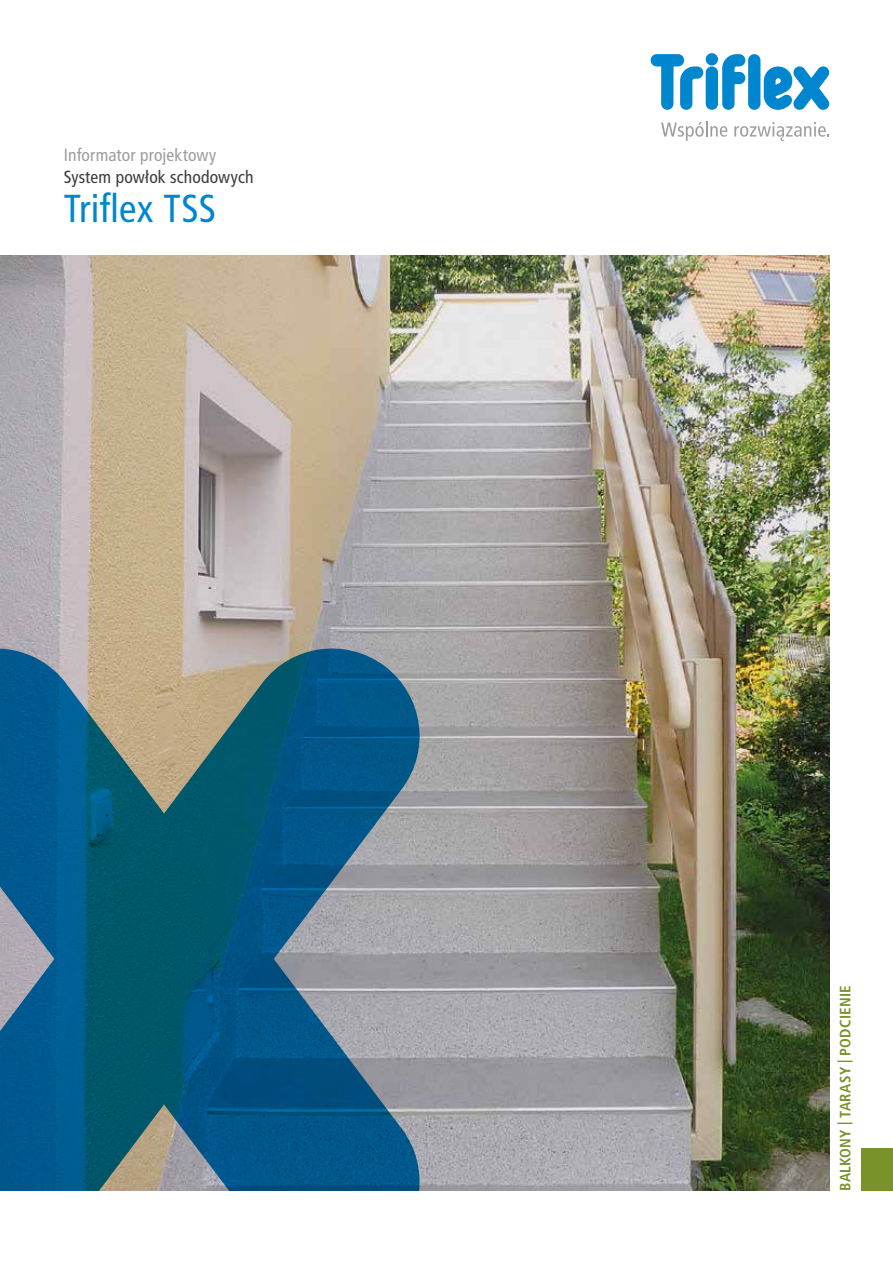
<style>
.page{position:relative;width:893px;height:1263px;background:#fff}
.page>*{position:absolute;margin:0;border:0;box-sizing:border-box;transform-origin:0 0}
.t1{font:condensed 39px "Frutiger LT Pro";letter-spacing:.005em;color:#0086ce}
.t2{font:condensed 17.55px "Frutiger LT Pro";letter-spacing:.005em;color:#3c3c3b}
.t3{font:condensed 17.55px "Frutiger LT Pro";letter-spacing:.005em;color:#9d9d9c}
.t4{font:700 condensed 15px "Frutiger LT Pro";letter-spacing:.015em;color:#799229}
</style>
<div class="page">
<svg style="left:651px;top:54px;width:52px;height:56px"></svg>
<div style="left:706px;top:66px;width:12px;height:44px;background:#0086ce;border-radius:6px"></div>
<div style="left:706px;top:53px;width:12px;height:12px;background:#0086ce;border-radius:50%"></div>
<svg style="left:722px;top:54px;width:23px;height:56px"></svg>
<svg style="left:764px;top:66px;width:65px;height:44px"></svg>
<div style="left:748px;top:54px;width:12px;height:56px;background:#0086ce;border-radius:6px"></div>
<svg style="left:661px;top:121px;width:66px;height:20px"></svg>
<svg style="left:734px;top:122px;width:95px;height:19px"></svg>
<img style="left:0;top:255px;width:829px;height:936px">
<div style="left:861px;top:1148px;width:32px;height:43px;background:#799229"></div>
<svg style="left:0;top:648px;width:420px;height:543px;background:#2e6c88"></svg>
<p class="t3" style="left:64px;top:144px;width:154px">Informator projektowy</p>
<p class="t2" style="left:64px;top:167px;width:191px">System powłok schodowych</p>
<h1 class="t1" style="left:64px;top:186px;width:154px">Triflex TSS</h1>
<p class="t4" style="left:836px;top:1191px;width:207px;rotate:-90deg">BALKONY | TARASY | PODCIENIE</p>
</div>
